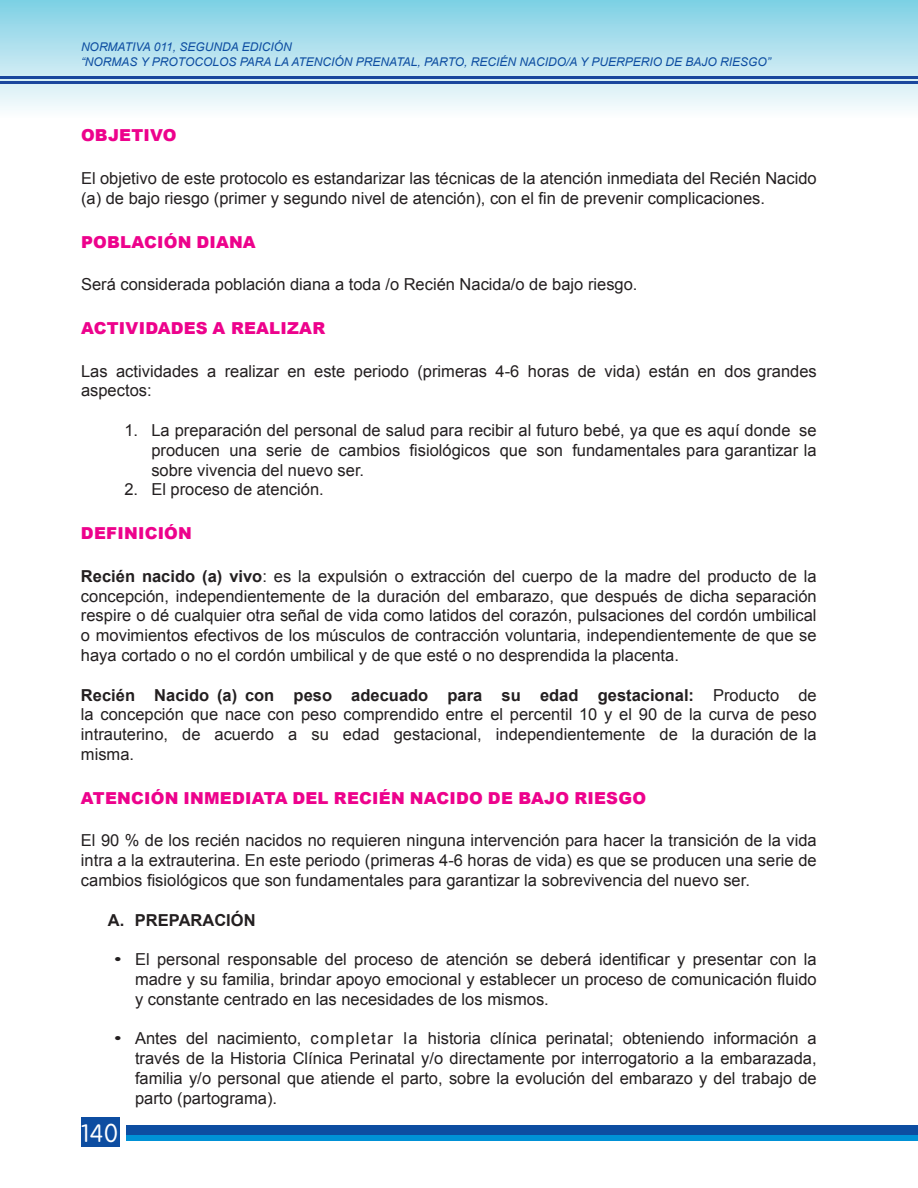
<style>
.page{position:relative;width:918px;height:1188px;background:#fff}
.page>*{position:absolute;margin:0;border:0;box-sizing:border-box;transform-origin:0 0}
.t1{font:24px "B Preplay";color:#fff}
.t2{font:16.5px/19.8px "Arial";color:#231f20;text-align:justify}
.t3{font:16.5px/19.8px "Arial";color:#231f20;text-align:justify;scale:1.3 1}
.t4{font:900 16.5px "Arial";letter-spacing:.015em;color:#ed028c}
.t5{font:700 16.5px "Arial";color:#231f20}
.t6{font:italic 12px/15px "Arial";color:#0d4da1}
.s1{font-weight:700}
</style>
<div class="page">
<div style="left:126px;top:1125px;width:792px;height:11px;background:#0d4da1"></div>
<div style="left:126px;top:1136px;width:792px;height:5px;background:#0091d6"></div>
<div style="left:81px;top:1118px;width:39px;height:29px;background:#0d4da1"></div>
<div style="left:1px;top:0;width:917px;height:130px;background:linear-gradient(to bottom,#7dcee3,#fffdfe)"></div>
<hr style="left:0;top:77px;width:918px;height:2px;background:#18469d">
<hr style="left:0;top:81px;width:918px;height:2px;background:#18469d">
<p class="t6" style="left:81px;top:40px;width:691px">NORMATIVA 011, SEGUNDA EDICIÓN<br>“NORMAS Y PROTOCOLOS PARA LA ATENCIÓN PRENATAL, PARTO, RECIÉN NACIDO/A Y PUERPERIO DE BAJO RIESGO”</p>
<p class="t4" style="left:81px;top:124px;width:97px">OBJETIVO</p>
<p class="t2" style="left:81px;top:168px;width:737px">El objetivo de este protocolo es estandarizar las técnicas de la atención inmediata del Recién Nacido (a) de bajo riesgo (primer y segundo nivel de atención), con el fin de prevenir complicaciones.</p>
<p class="t4" style="left:81px;top:230px;width:176px">POBLACIÓN DIANA</p>
<p class="t2" style="left:81px;top:275px;width:558px">Será considerada población diana a toda /o Recién Nacida/o de bajo riesgo.</p>
<p class="t4" style="left:81px;top:316px;width:246px">ACTIVIDADES A REALIZAR</p>
<p class="t2" style="left:81px;top:361px;width:737px">Las actividades a realizar en este periodo (primeras 4-6 horas de vida) están en dos grandes aspectos:</p>
<p class="t2" style="left:151px;top:421px;width:667px;text-indent:-27px">1. La preparación del personal de salud para recibir al futuro bebé, ya que es aquí donde se producen una serie de cambios fisiológicos que son fundamentales para garantizar la sobre vivencia del nuevo ser.</p>
<p class="t2" style="left:124px;top:480px;width:201px">2. El proceso de atención.</p>
<p class="t4" style="left:81px;top:521px;width:112px">DEFINICIÓN</p>
<p class="t2" style="left:81px;top:566px;width:737px"><span class="s1">Recién nacido (a) vivo</span>: es la expulsión o extracción del cuerpo de la madre del producto de la concepción, independientemente de la duración del embarazo, que después de dicha separación respire o dé cualquier otra señal de vida como latidos del corazón, pulsaciones del cordón umbilical o movimientos efectivos de los músculos de contracción voluntaria, independientemente de que se haya cortado o no el cordón umbilical y de que esté o no desprendida la placenta.</p>
<p class="t2" style="left:81px;top:685px;width:737px"><span class="s1">Recién Nacido (a) con peso adecuado para su edad gestacional:</span> Producto de la concepción que nace con peso comprendido entre el percentil 10 y el 90 de la curva de peso intrauterino, de acuerdo a su edad gestacional, independientemente de la duración de la misma.</p>
<p class="t4" style="left:81px;top:786px;width:567px">ATENCIÓN INMEDIATA DEL RECIÉN NACIDO DE BAJO RIESGO</p>
<p class="t2" style="left:81px;top:831px;width:737px">El 90 % de los recién nacidos no requieren ninguna intervención para hacer la transición de la vida intra a la extrauterina. En este periodo (primeras 4-6 horas de vida) es que se producen una serie de cambios fisiológicos que son fundamentales para garantizar la sobrevivencia del nuevo ser.</p>
<p class="t5" style="left:108px;top:909px;width:149px">A. PREPARACIÓN</p>
<p class="t3" style="left:135px;top:950px;width:526px;text-indent:-21px">• El personal responsable del proceso de atención se deberá identificar y presentar con la madre y su familia, brindar apoyo emocional y establecer un proceso de comunicación fluido y constante centrado en las necesidades de los mismos.</p>
<p class="t3" style="left:135px;top:1029px;width:526px;text-indent:-21px">• Antes del nacimiento, completar la historia clínica perinatal; obteniendo información a través de la Historia Clínica Perinatal y/o directamente por interrogatorio a la embarazada, familia y/o personal que atiende el parto, sobre la evolución del embarazo y del trabajo de parto (partograma).</p>
<h1 class="t1" style="left:82px;top:1120px;width:39px">140</h1>
</div>
